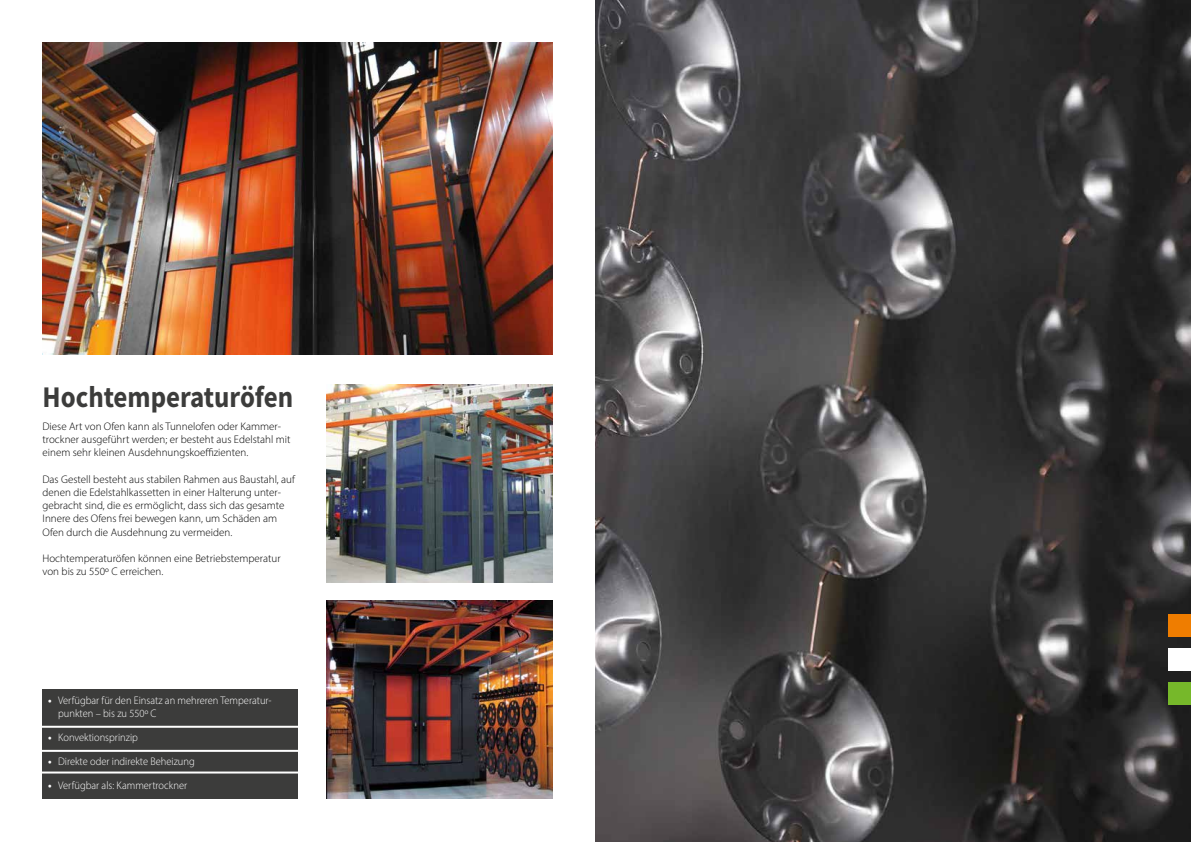
<style>
.page{position:relative;width:1191px;height:842px;background:#fff}
.page>*{position:absolute;margin:0;border:0;box-sizing:border-box;transform-origin:0 0}
.t1{font:700 30px "Source Sans Pro";color:#3c3c3b;scale:.9 1}
.t2{font:300 11px/13.2px "Myriad Pro";color:#000}
.t3{font:300 11px/13.2px "Myriad Pro";color:#fff;scale:.95 1}
.s1{font-weight:700}
</style>
<div class="page">
<img style="left:595px;top:0;width:596px;height:842px">
<img style="left:43px;top:43px;width:509px;height:311px">
<img style="left:326px;top:600px;width:227px;height:199px">
<img style="left:326px;top:385px;width:227px;height:198px">
<div style="left:1168px;top:615px;width:23px;height:22px;background:#ef7d00"></div>
<div style="left:1168px;top:682px;width:23px;height:23px;background:#76b82a"></div>
<div style="left:1168px;top:648px;width:23px;height:23px;background:#fff"></div>
<div style="left:43px;top:689px;width:255px;height:110px;background:#3c3c3b"></div>
<hr style="left:37px;top:771px;width:267px;height:2px;background:#fff">
<hr style="left:37px;top:750px;width:267px;height:2px;background:#fff">
<hr style="left:37px;top:726px;width:267px;height:2px;background:#fff">
<h1 class="t1" style="left:43px;top:376px;width:280px">Hochtemperaturöfen</h1>
<p class="t2" style="left:43px;top:420px;width:249px">Diese Art von Ofen kann als Tunnelofen oder Kammer&shy;trockner ausgeführt werden; er besteht aus Edelstahl mit einem sehr kleinen Ausdehnungskoeffizienten.</p>
<p class="t2" style="left:43px;top:472px;width:254px">Das Gestell besteht aus stabilen Rahmen aus Baustahl, auf denen die Edelstahlkassetten in einer Halterung unter&shy;gebracht sind, die es ermöglicht, dass sich das gesamte Innere des Ofens frei bewegen kann, um Schäden am Ofen durch die Ausdehnung zu vermeiden.</p>
<p class="t2" style="left:43px;top:552px;width:240px">Hochtemperaturöfen können eine Betriebstemperatur von bis zu 550o C erreichen.</p>
<p class="t3" style="left:58px;top:694px;width:226px;text-indent:-10px"><span class="s1">•</span> Verfügbar für den Einsatz an mehreren Temperatur&shy;punkten – bis zu 550o C</p>
<p class="t3" style="left:48px;top:731px;width:96px"><span class="s1">•</span> Konvektionsprinzip</p>
<p class="t3" style="left:48px;top:755px;width:156px"><span class="s1">•</span> Direkte oder indirekte Beheizung</p>
<p class="t3" style="left:48px;top:779px;width:148px"><span class="s1">•</span> Verfügbar als: Kammertrockner</p>
</div>
